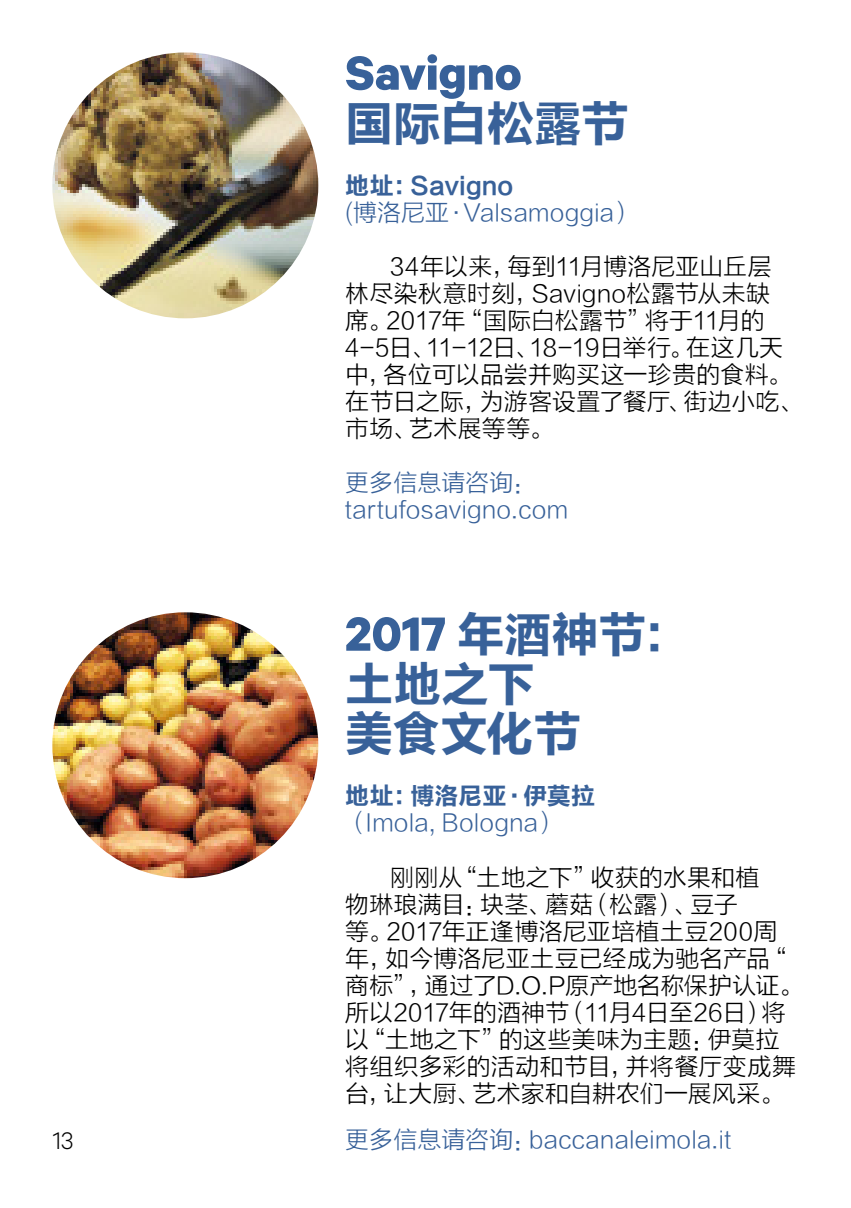
<style>
.page{position:relative;width:851px;height:1208px;background:#fff}
.page>*{position:absolute;margin:0;border:0;box-sizing:border-box;transform-origin:0 0}
.t1{font:700 54px "Calibre";color:#386199}
.t2{font:48px/49.8px "FZLTCHK GBK1 0";letter-spacing:-.015em;color:#386199}
.t3{font:300 27px "Calibre";color:#000}
.t4{font:24px/27px "FZLTXHK";letter-spacing:.005em;color:#000}
.t5{font:24px/27px "FZLTXHK";color:#386199}
.t6{font:24px "FZLTCHK GBK1 0";letter-spacing:.005em;color:#386199}
.s1{font-family:"Calibre";font-weight:700;font-size:54px}
</style>
<div class="page">
<img style="left:52px;top:612px;width:266px;height:266px;border-radius:133px">
<img style="left:52px;top:52px;width:266px;height:266px;border-radius:133px">
<p class="t3" style="left:52px;top:1125px;width:23px">13</p>
<h1 class="t1" style="left:345px;top:40px;width:178px">Savigno</h1>
<h2 class="t2" style="left:345px;top:99px;width:285px">国际白松露节</h2>
<p class="t6" style="left:345px;top:172px;width:170px">地址：Savigno</p>
<p class="t5" style="left:345px;top:199px;width:291px">(博洛尼亚·Valsamoggia）</p>
<p class="t4" style="left:345px;top:253px;width:459px;text-indent:45px">34年以来，每到11月博洛尼亚山丘层<br>林尽染秋意时刻，Savigno松露节从未缺<br>席。2017年“国际白松露节”将于11月的<br>4-5日、11-12日、18-19日举行。在这几天中，各位可以品尝并购买这一珍贵的食料。在节日之际，为游客设置了餐厅、街边小吃、市场、艺术展等等。</p>
<p class="t5" style="left:345px;top:469px;width:225px">更多信息请咨询：tartufosavigno.com</p>
<h2 class="t2" style="left:345px;top:610px;width:345px"><span class="s1">2017</span> 年酒神节：土地之下<br>美食文化节</h2>
<p class="t6" style="left:345px;top:783px;width:251px">地址：博洛尼亚·伊莫拉</p>
<p class="t5" style="left:345px;top:810px;width:215px">（Imola, Bologna）</p>
<p class="t4" style="left:345px;top:864px;width:459px;text-indent:45px">刚刚从“土地之下”收获的水果和植<br>物琳琅满目：块茎、蘑菇（松露）、豆子<br>等。2017年正逢博洛尼亚培植土豆200周年，如今博洛尼亚土豆已经成为驰名产品“商标”，通过了D.O.P原产地名称保护认证。所以2017年的酒神节（11月4日至26日）将以“土地之下”的这些美味为主题：伊莫拉将组织多彩的活动和节目，并将餐厅变成舞台，让大厨、艺术家和自耕农们一展风采。</p>
<p class="t5" style="left:345px;top:1126px;width:388px">更多信息请咨询：baccanaleimola.it</p>
</div>
